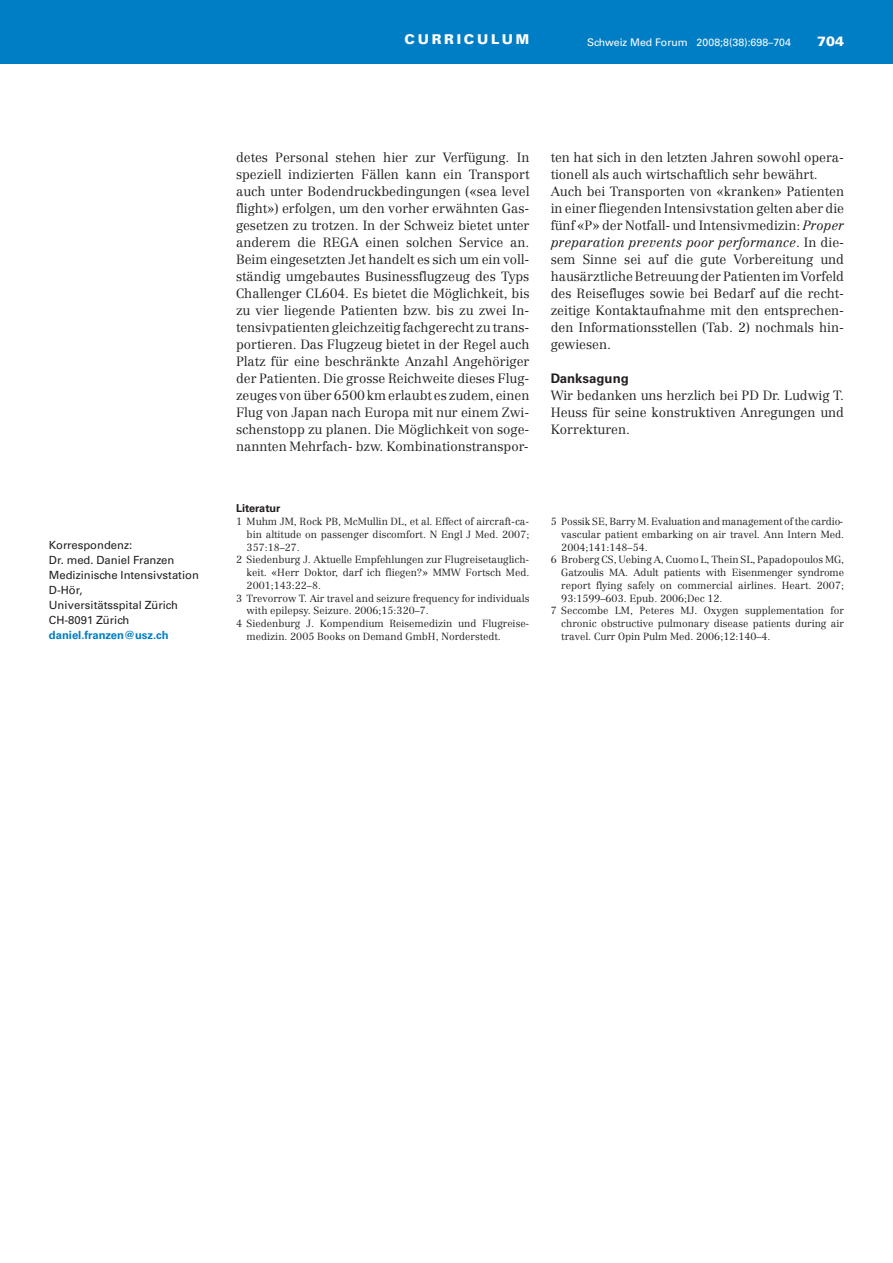
<style>
.page{position:relative;width:893px;height:1263px;background:#fff}
.page>*{position:absolute;margin:0;border:0;box-sizing:border-box;transform-origin:0 0}
.t1{font:900 13.5px "Univers LT Std";letter-spacing:.2em;color:#fff}
.t2{font:300 13.2px/17px "Centennial";color:#231f20;text-align:justify}
.t3{font:700 13.2px "Univers LT Std";color:#231f20}
.t4{font:11.25px/14.9px "Univers LT Std";color:#231f20}
.t5{font:700 11.25px "Univers LT Std";color:#007ec5}
.t6{font:700 10.95px "Univers LT Std";color:#231f20}
.t7{font:10.5px "Univers LT Std";color:#fff}
.t8{font:300 10.2px "Centennial";color:#231f20}
.s1{font-style:italic}
</style>
<div class="page">
<div style="left:0;top:0;width:893px;height:64px;background:#007ec5"></div>
<p class="t1" style="left:405px;top:31px;width:126px">CURRICULUM</p>
<p class="t7" style="left:587px;top:38px;width:205px">Schweiz Med Forum 2008;8(38):698–704</p>
<p class="t1" style="left:817px;top:33px;width:29px">704</p>
<p class="t4" style="left:49px;top:539px;width:151px">Korrespondenz:<br>Dr. med. Daniel Franzen<br>Medizinische Intensivstation<br>D-Hör,<br>Universitätsspital Zürich<br>CH-8091 Zürich</p>
<p class="t5" style="left:49px;top:630px;width:121px">daniel.franzen@usz.ch</p>
<p class="t2" style="left:236px;top:150px;width:295px">detes Personal stehen hier zur Verfügung. In speziell indizierten Fällen kann ein Transport auch unter Bodendruckbedingungen («sea level flight») erfolgen, um den vorher erwähnten Gas&shy;gesetzen zu trotzen. In der Schweiz bietet unter anderem die REGA einen solchen Service an.<br>Beim eingesetzten Jet handelt es sich um ein voll&shy;ständig um gebautes Businessflugzeug des Typs Challenger CL604. Es bietet die Möglichkeit, bis zu vier liegende Patienten bzw. bis zu zwei In&shy;tensivpatienten gleichzeitig fachgerecht zu trans&shy;portieren. Das Flugzeug bietet in der Regel auch Platz für eine beschränkte Anzahl Angehöriger der Patienten. Die grosse Reichweite dieses Flug&shy;zeuges von über 6500 km erlaubt es zudem, einen Flug von Japan nach Europa mit nur einem Zwi&shy;schenstopp zu planen. Die Möglichkeit von soge&shy;nannten Mehrfach- bzw. Kombinationstranspor-</p>
<p class="t6" style="left:236px;top:504px;width:46px">Literatur</p>
<p class="t8" style="left:236px;top:517px;width:295px">1 Muhm JM, Rock PB, McMullin DL, et al. Effect of aircraft-ca-</p>
<p class="t8" style="left:247px;top:530px;width:284px">bin altitude on passenger discomfort. N Engl J Med. 2007;</p>
<p class="t8" style="left:247px;top:543px;width:55px">357:18–27.</p>
<p class="t8" style="left:236px;top:556px;width:295px">2 Siedenburg J. Aktuelle Empfehlungen zur Flugreisetauglich-</p>
<p class="t8" style="left:247px;top:568px;width:284px">keit. «Herr Doktor, darf ich fliegen?» MMW Fortsch Med.</p>
<p class="t8" style="left:247px;top:581px;width:76px">2001;143:22–8.</p>
<p class="t8" style="left:236px;top:594px;width:295px">3 Trevorrow T. Air travel and seizure frequency for individuals</p>
<p class="t8" style="left:247px;top:607px;width:184px">with epilepsy. Seizure. 2006;15:320–7.</p>
<p class="t8" style="left:236px;top:620px;width:295px">4 Siedenburg J. Kompendium Reisemedizin und Flugreise -</p>
<p class="t8" style="left:247px;top:632px;width:256px">medizin. 2005 Books on Demand GmbH, Norderstedt.</p>
<p class="t2" style="left:551px;top:150px;width:295px;text-align:left">ten hat sich in den letzten Jahren sowohl opera&shy;tionell als auch wirtschaftlich sehr bewährt.<br>Auch bei Transporten von «kranken» Patienten in einer fliegenden Intensivstation gelten aber die fünf «P» der Notfall- und Intensivmedizin: <span class="s1">Proper preparation prevents poor performance</span>. In die&shy;sem Sinne sei auf die gute Vorbereitung und hausärztliche Betreuung der Patienten im Vorfeld des Reisefluges sowie bei Bedarf auf die recht&shy;zeitige Kontaktaufnahme mit den entsprechen&shy;den Informationsstellen (Tab. 2) nochmals hin&shy;gewiesen.</p>
<p class="t3" style="left:551px;top:373px;width:80px">Danksagung</p>
<p class="t2" style="left:551px;top:388px;width:295px">Wir bedanken uns herzlich bei PD Dr. Ludwig T.<br>Heuss für seine konstruktiven Anregungen und Korrekturen.</p>
<p class="t8" style="left:551px;top:517px;width:294px">5 Possik SE, Barry M. Evaluation and management of the cardio-</p>
<p class="t8" style="left:561px;top:530px;width:284px">vascular patient embarking on air travel. Ann Intern Med.</p>
<p class="t8" style="left:561px;top:543px;width:88px">2004;141:148–54.</p>
<p class="t8" style="left:551px;top:556px;width:295px">6 Broberg CS, Uebing A, Cuomo L, Thein SL, Papadopoulos MG,</p>
<p class="t8" style="left:561px;top:569px;width:284px">Gatzoulis MA. Adult patients with Eisenmenger syndrome</p>
<p class="t8" style="left:561px;top:581px;width:284px">report flying safely on commercial airlines. Heart. 2007;</p>
<p class="t8" style="left:561px;top:594px;width:163px">93:1599–603. Epub. 2006;Dec 12.</p>
<p class="t8" style="left:551px;top:607px;width:295px">7 Seccombe LM, Peteres MJ. Oxygen supplementation for</p>
<p class="t8" style="left:561px;top:620px;width:284px">chronic obstructive pulmonary disease patients during air</p>
<p class="t8" style="left:561px;top:632px;width:211px">travel. Curr Opin Pulm Med. 2006;12:140–4.</p>
</div>
